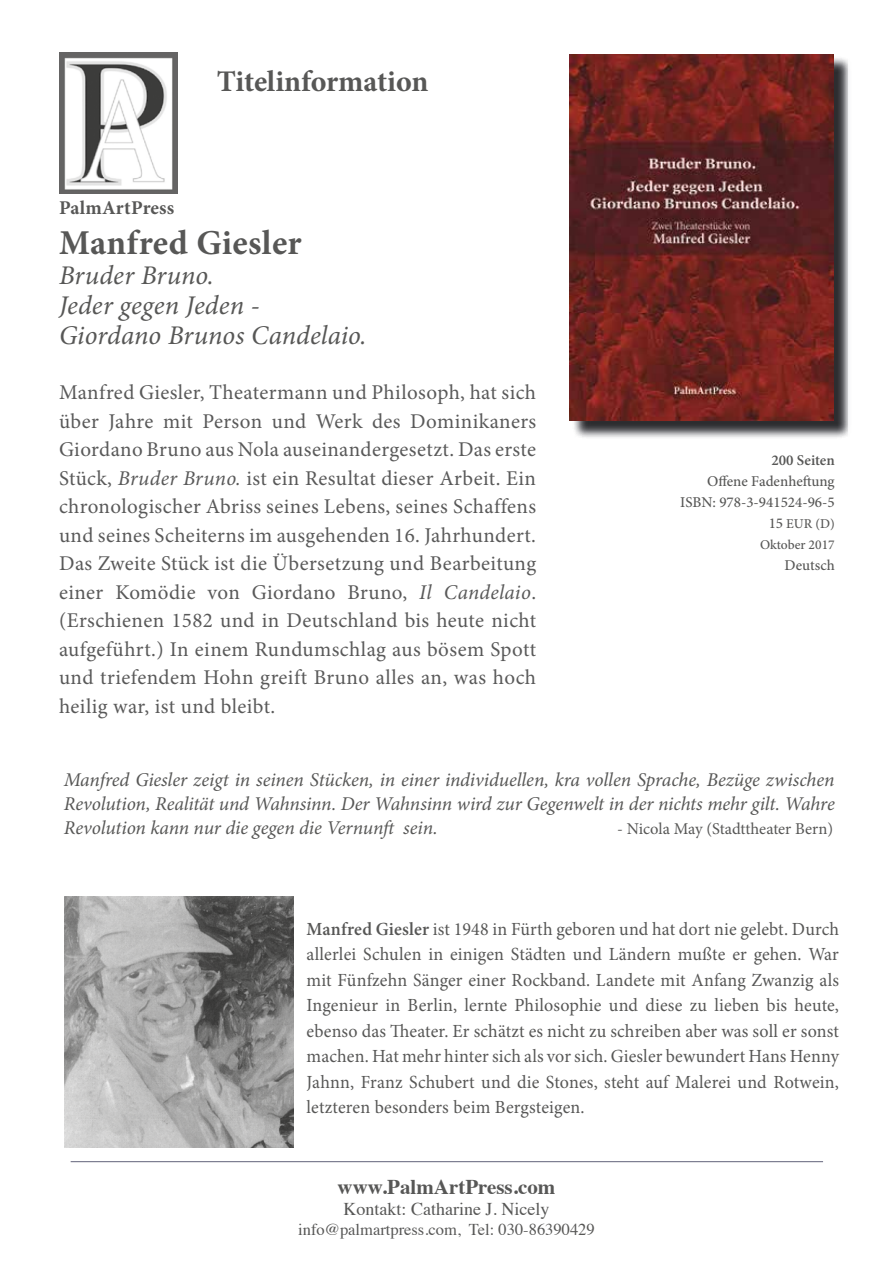
<style>
.page{position:relative;width:893px;height:1263px;background:#fff}
.page>*{position:absolute;margin:0;border:0;box-sizing:border-box;transform-origin:0 0}
.t1{font:700 34.95px "Minion Pro";letter-spacing:.01em;color:#575756}
.t2{font:700 30px "Minion Pro";letter-spacing:-.005em;color:#575756}
.t3{font:italic 27px/30px "Minion Pro";letter-spacing:.005em;color:#575756}
.t4{font:21px/28.5px "Minion Pro";letter-spacing:.02em;color:#595959;text-align:justify}
.t5{font:700 21px "Times";color:#575756}
.t6{font:italic 19.5px/24px "Minion Pro";letter-spacing:-.01em;color:#575756;text-align:justify}
.t7{font:700 19.5px "Minion Pro";letter-spacing:.01em;color:#575756}
.t8{font:18.6px/25.5px "Minion Pro";letter-spacing:.01em;color:#575756;text-align:justify}
.t9{font:18px "Times";color:#575756}
.t10{font:16.5px "Times";color:#575756}
.t11{font:16.5px "Minion Pro";color:#575756}
.t12{font:500 15px/21px "Minion Pro";color:#575756;text-align:right}
.t13{font:600 15px "Minion Pro";letter-spacing:-.005em;color:#575756}
.t14{font:500 13.5px/21px "Minion Pro";color:#575756;text-align:right}
.s1{font-style:italic}
.s2{font-size:15px}
.s3{font-weight:600}
</style>
<div class="page">
<img style="left:59px;top:53px;width:118px;height:140px">
<div style="left:572px;top:56px;width:276px;height:384px;background:#000;opacity:.75"></div>
<img style="left:570px;top:54px;width:264px;height:367px">
<hr style="left:71px;top:1161px;width:752px;height:1px;background:#61637a">
<img style="left:65px;top:896px;width:228px;height:251px">
<p class="t7" style="left:59px;top:194px;width:117px">PalmArtPress</p>
<h2 class="t2" style="left:217px;top:60px;width:213px">Titelinformation</h2>
<h1 class="t1" style="left:59px;top:219px;width:244px">Manfred Giesler</h1>
<p class="t3" style="left:59px;top:261px;width:309px">Bruder Bruno.<br>Jeder gegen Jeden -<br>Giordano Brunos Candelaio.</p>
<p class="t4" style="left:59px;top:378px;width:479px">Manfred Giesler, Theatermann und Philosoph, hat sich über Jahre mit Person und Werk des Dominikaners Giordano Bruno aus Nola auseinandergesetzt. Das erste Stück, <span class="s1">Bruder Bruno.</span> ist ein Resultat dieser Arbeit. Ein chronologischer Abriss seines Lebens, seines Schaffens und seines Scheiterns im ausgehenden 16. Jahrhundert.<br>Das Zweite Stück ist die Übersetzung und Bearbeitung einer Komödie von Giordano Bruno, <span class="s1">Il Candelaio</span>. (Erschienen 1582 und in Deutschland bis heute nicht aufgeführt.) In einem Rundumschlag aus bösem Spott und triefendem Hohn greift Bruno alles an, was hoch heilig war, ist und bleibt.</p>
<p class="t13" style="left:771px;top:450px;width:65px">200 Seiten</p>
<p class="t12" style="left:680px;top:471px;width:156px">Offene Fadenheftung<br>ISBN: 978-3-941524-96-5</p>
<p class="t14" style="left:760px;top:513px;width:76px"><span class="s2">15</span> EUR (D)<br>Oktober 2017</p>
<p class="t12" style="left:785px;top:555px;width:52px">Deutsch</p>
<p class="t6" style="left:64px;top:767px;width:772px">Manfred Giesler zeigt in seinen Stücken, in einer individuellen, kra vollen Sprache, Bezüge zwischen Revolution, Realität und Wahnsinn. Der Wahnsinn wird zur Gegenwelt in der nichts mehr gilt. Wahre Revolution kann nur die gegen die Vernunft sein.</p>
<p class="t11" style="left:617px;top:817px;width:217px">- Nicola May (Stadttheater Bern)</p>
<p class="t8" style="left:307px;top:916px;width:534px"><span class="s3">Manfred Giesler</span> ist 1948 in Fürth geboren und hat dort nie gelebt. Durch allerlei Schulen in einigen Städten und Ländern mußte er gehen. War mit Fünfzehn Sänger einer Rockband. Landete mit Anfang Zwanzig als Ingenieur in Berlin, lernte Philosophie und diese zu lieben bis heute, ebenso das Theater. Er schätzt es nicht zu schreiben aber was soll er sonst machen. Hat mehr hinter sich als vor sich. Giesler bewundert Hans Henny Jahnn, Franz Schubert und die Stones, steht auf Malerei und Rotwein, letzteren besonders beim Bergsteigen.</p>
<p class="t5" style="left:338px;top:1166px;width:219px">www.PalmArtPress.com</p>
<p class="t9" style="left:343px;top:1192px;width:207px">Kontakt: Catharine J. Nicely</p>
<p class="t10" style="left:298px;top:1214px;width:298px">info@palmartpress.com, Tel: 030-86390429</p>
</div>
